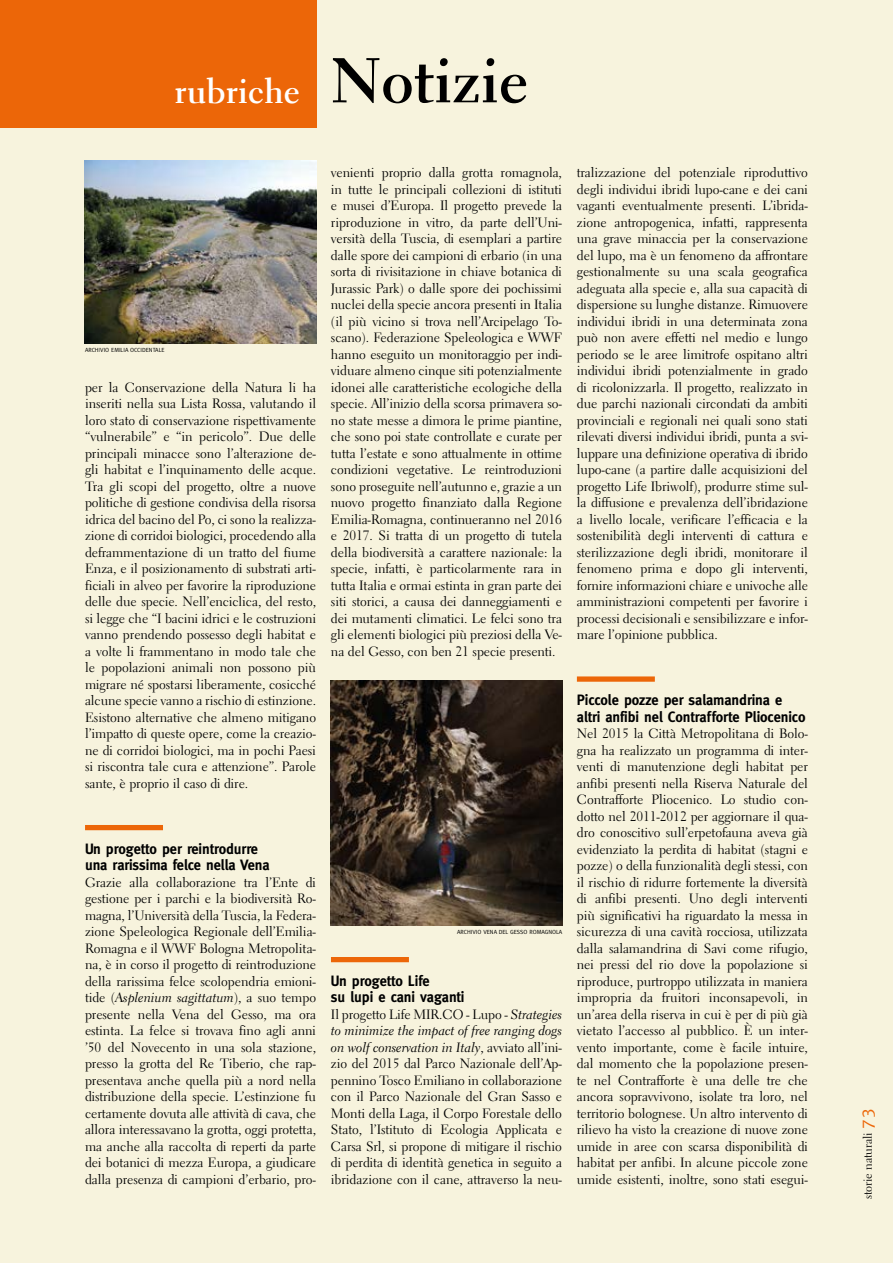
<style>
.page{position:relative;width:893px;height:1263px;background:#f7f3dd}
.page>*{position:absolute;margin:0;border:0;box-sizing:border-box;transform-origin:0 0}
.t1{font:700 63px "Electra LT Std";color:#000}
.t2{font:700 34.5px "Electra LT Std";color:#fff}
.t3{font:700 15px/16.5px "Meta";letter-spacing:-.005em;color:#000;scale:.96 1}
.t4{font:13.5px/16.5px "Electra LT Std";letter-spacing:-.005em;color:#000;text-align:justify}
.t5{font:13.5px/16.5px "Electra LT Std Cursive";letter-spacing:-.005em;color:#000}
.t6{font:12px "Electra LT Std";letter-spacing:-.005em;color:#000}
.t7{font:6px "Meta";color:#000}
.s1{font-family:"Electra LT Std"}
.s2{font-family:"Electra LT Std Cursive"}
.s3{font-family:"Meta";font-size:18px;color:#ec6608}
</style>
<div class="page">
<div style="left:85px;top:825px;width:78px;height:5px;background:#ec6608"></div>
<div style="left:331px;top:957px;width:78px;height:5px;background:#ec6608"></div>
<div style="left:577px;top:676px;width:78px;height:6px;background:#ec6608"></div>
<div style="left:0;top:0;width:316px;height:128px;background:#ec6608"></div>
<img style="left:85px;top:161px;width:231px;height:183px">
<img style="left:331px;top:680px;width:231px;height:246px">
<h2 class="t2" style="left:175px;top:69px;width:127px">rubriche</h2>
<h1 class="t1" style="left:331px;top:41px;width:199px">Notizie</h1>
<p class="t7" style="left:85px;top:346px;width:81px">ARCHIVIO EMILIA OCCIDENTALE</p>
<p class="t4" style="left:85px;top:379px;width:233px">per la Conservazione della Natura li ha inseriti nella sua Lista Rossa, valutando il loro stato di conservazione rispettivamente “vulnerabile” e “in pericolo”. Due delle principali minacce sono l’alterazione de&shy;gli habitat e l’inquinamento delle acque.<br>Tra gli scopi del progetto, oltre a nuove politiche di gestione condivisa della risorsa idrica del bacino del Po, ci sono la realizza&shy;zione di corridoi biologici, procedendo alla deframmentazione di un tratto del fiume Enza, e il posizionamento di substrati arti&shy;ficiali in alveo per favorire la riproduzione delle due specie. Nell’enciclica, del resto, si legge che “I bacini idrici e le costruzioni vanno prendendo possesso degli habitat e a volte li frammentano in modo tale che le popolazioni animali non possono più migrare né spostarsi liberamente, cosicché alcune specie vanno a rischio di estinzione.<br>Esistono alternative che almeno mitigano l’impatto di queste opere, come la creazio&shy;ne di corridoi biologici, ma in pochi Paesi si riscontra tale cura e attenzione”. Parole sante, è proprio il caso di dire.</p>
<p class="t3" style="left:85px;top:840px;width:194px">Un progetto per reintrodurre una rarissima felce nella Vena</p>
<p class="t4" style="left:85px;top:874px;width:233px">Grazie alla collaborazione tra l’Ente di gestione per i parchi e la biodiversità Ro&shy;magna, l’Università della Tuscia, la Federa&shy;zione Speleologica Regionale dell’Emilia-Romagna e il WWF Bologna Metropolita&shy;na, è in corso il progetto di reintroduzione della rarissima felce scolopendria emioni-</p>
<p class="t5" style="left:85px;top:989px;width:233px"><span class="s1">tide (</span>Asplenium sagittatum<span class="s1">), a suo tempo</span></p>
<p class="t4" style="left:85px;top:1006px;width:233px">presente nella Vena del Gesso, ma ora estinta. La felce si trovava fino agli anni ’50 del Novecento in una sola stazione, presso la grotta del Re Tiberio, che rap&shy;presentava anche quella più a nord nella distribuzione della specie. L’estinzione fu certamente dovuta alle attività di cava, che allora interessavano la grotta, oggi protetta, ma anche alla raccolta di reperti da parte dei botanici di mezza Europa, a giudicare dalla presenza di campioni d’erbario, pro-</p>
<p class="t4" style="left:331px;top:164px;width:233px">venienti proprio dalla grotta romagnola, in tutte le principali collezioni di istituti e musei d’Europa. Il progetto prevede la riproduzione in vitro, da parte dell’Uni&shy;versità della Tuscia, di esemplari a partire dalle spore dei campioni di erbario (in una sorta di rivisitazione in chiave botanica di Jurassic Park) o dalle spore dei pochissimi nuclei della specie ancora presenti in Italia (il più vicino si trova nell’Arcipelago To&shy;scano). Federazione Speleologica e WWF hanno eseguito un monitoraggio per indi&shy;viduare almeno cinque siti potenzialmente idonei alle caratteristiche ecologiche della specie. All’inizio della scorsa primavera so&shy;no state messe a dimora le prime piantine, che sono poi state controllate e curate per tutta l’estate e sono attualmente in ottime condizioni vegetative. Le reintroduzioni sono proseguite nell’autunno e, grazie a un nuovo progetto finanziato dalla Regione Emilia-Romagna, continueranno nel 2016 e 2017. Si tratta di un progetto di tutela della biodiversità a carattere nazionale: la specie, infatti, è particolarmente rara in tutta Italia e ormai estinta in gran parte dei siti storici, a causa dei danneggiamenti e dei mutamenti climatici. Le felci sono tra gli elementi biologici più preziosi della Ve&shy;na del Gesso, con ben 21 specie presenti.</p>
<p class="t7" style="left:457px;top:928px;width:107px">ARCHIVIO VENA DEL GESSO ROMAGNOLA</p>
<p class="t3" style="left:331px;top:972px;width:141px">Un progetto Life<br>su lupi e cani vaganti</p>
<p class="t4" style="left:331px;top:1006px;width:233px">Il progetto Life MIR.CO - Lupo - <span class="s2">Strategies</span></p>
<p class="t5" style="left:331px;top:1022px;width:233px">to minimize the impact of free ranging dogs on wolf conservation in Italy<span class="s1">, avviato all’ini-</span></p>
<p class="t4" style="left:331px;top:1055px;width:233px">zio del 2015 dal Parco Nazionale dell’Ap&shy;pennino Tosco Emiliano in collaborazione con il Parco Nazionale del Gran Sasso e Monti della Laga, il Corpo Forestale dello Stato, l’Istituto di Ecologia Applicata e Carsa Srl, si propone di mitigare il rischio di perdita di identità genetica in seguito a ibridazione con il cane, attraverso la neu-</p>
<p class="t4" style="left:577px;top:164px;width:233px">tralizzazione del potenziale riproduttivo degli individui ibridi lupo-cane e dei cani vaganti eventualmente presenti. L’ibrida&shy;zione antropogenica, infatti, rappresenta una grave minaccia per la conservazione del lupo, ma è un fenomeno da affrontare gestionalmente su una scala geografica adeguata alla specie e, alla sua capacità di dispersione su lunghe distanze. Rimuovere individui ibridi in una determinata zona può non avere effetti nel medio e lungo periodo se le aree limitrofe ospitano altri individui ibridi potenzialmente in grado di ricolonizzarla. Il progetto, realizzato in due parchi nazionali circondati da ambiti provinciali e regionali nei quali sono stati rilevati diversi individui ibridi, punta a svi&shy;luppare una definizione operativa di ibrido lupo-cane (a partire dalle acquisizioni del progetto Life Ibriwolf), produrre stime sul&shy;la diffusione e prevalenza dell’ibridazione a livello locale, verificare l’efficacia e la sostenibilità degli interventi di cattura e sterilizzazione degli ibridi, monitorare il fenomeno prima e dopo gli interventi, fornire informazioni chiare e univoche alle amministrazioni competenti per favorire i processi decisionali e sensibilizzare e infor&shy;mare l’opinione pubblica.</p>
<p class="t3" style="left:577px;top:692px;width:240px">Piccole pozze per salamandrina e altri anfibi nel Contrafforte Pliocenico</p>
<p class="t4" style="left:577px;top:725px;width:233px">Nel 2015 la Città Metropolitana di Bolo&shy;gna ha realizzato un programma di inter&shy;venti di manutenzione degli habitat per anfibi presenti nella Riserva Naturale del Contrafforte Pliocenico. Lo studio con&shy;dotto nel 2011-2012 per aggiornare il qua&shy;dro conoscitivo sull’erpetofauna aveva già evidenziato la perdita di habitat (stagni e pozze) o della funzionalità degli stessi, con il rischio di ridurre fortemente la diversità di anfibi presenti. Uno degli interventi più significativi ha riguardato la messa in sicurezza di una cavità rocciosa, utilizzata dalla salamandrina di Savi come rifugio, nei pressi del rio dove la popolazione si riproduce, purtroppo utilizzata in maniera impropria da fruitori inconsapevoli, in un’area della riserva in cui è per di più già vietato l’accesso al pubblico. È un inter&shy;vento importante, come è facile intuire, dal momento che la popolazione presen&shy;te nel Contrafforte è una delle tre che ancora sopravvivono, isolate tra loro, nel territorio bolognese. Un altro intervento di rilievo ha visto la creazione di nuove zone umide in aree con scarsa disponibilità di habitat per anfibi. In alcune piccole zone umide esistenti, inoltre, sono stati esegui-</p>
<p class="t6" style="left:860px;top:1199px;width:92px;rotate:-90deg">storie naturali <span class="s3">73</span></p>
</div>
